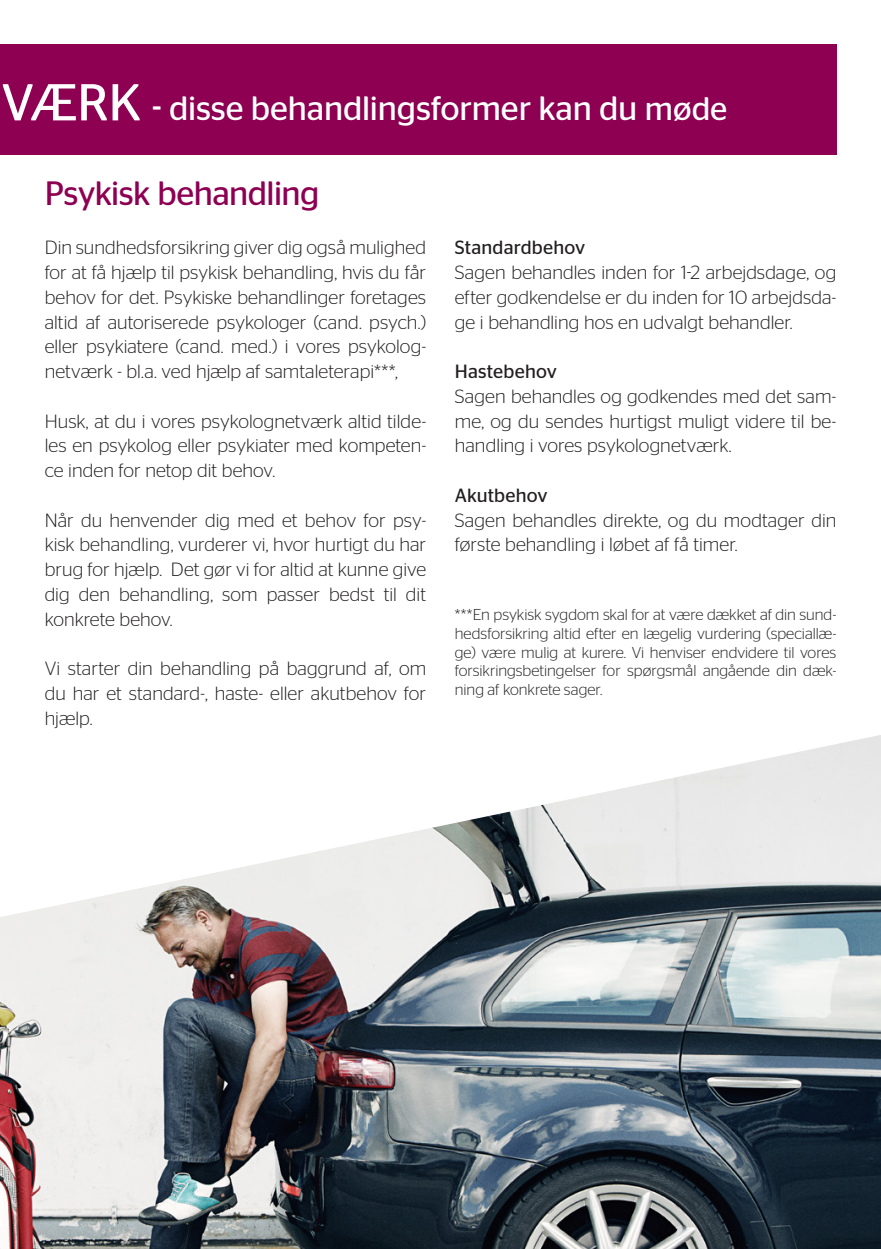
<style>
.page{position:relative;width:881px;height:1249px;background:#fff}
.page>*{position:absolute;margin:0;border:0;box-sizing:border-box;transform-origin:0 0}
.t1{font:33.75px "Stag Sans";letter-spacing:-.005em;color:#fff}
.t2{font:33.75px "Stag Sans";letter-spacing:-.015em;color:#8d0052}
.t3{font:300 19.12px/24.8px "Stag Sans";letter-spacing:.005em;color:#231f20;text-align:justify}
.t4{font:19.12px "Stag Sans";letter-spacing:.01em;color:#231f20}
.t5{font:300 15.75px/18.9px "Stag Sans";color:#231f20;text-align:justify}
.s1{font-size:51.75px}
.s2{font-size:36px}
.s3{font-size:32.62px}
</style>
<div class="page">
<img style="left:0;top:735px;width:880px;height:514px">
<div style="left:0;top:45px;width:836px;height:110px;background:#8d0052"></div>
<h1 class="t1" style="left:1px;top:90px;width:727px"><span class="s1">VÆRK</span> <span class="s2">-</span> disse behandlingsformer kan du <span class="s3">møde</span></h1>
<p class="t2" style="left:45px;top:174px;width:276px">Psykisk behandling</p>
<p class="t3" style="left:45px;top:235px;width:383px">Din sundhedsforsikring giver dig også mulighed for at få hjælp til psykisk behandling, hvis du får behov for det. Psykiske behandlinger foretages altid af autoriserede psykologer (cand. psych.) eller psykiatere (cand. med.) i vores psykolog&shy;netværk - bl.a. ved hjælp af samtaleterapi***,</p>
<p class="t3" style="left:45px;top:408px;width:383px">Husk, at du i vores psykolognetværk altid tilde&shy;les en psykolog eller psykiater med kompeten&shy;ce inden for netop dit behov.</p>
<p class="t3" style="left:45px;top:507px;width:383px">Når du henvender dig med et behov for psy&shy;kisk behandling, vurderer vi, hvor hurtigt du har brug for hjælp. Det gør vi for altid at kunne give dig den behandling, som passer bedst til dit konkrete behov.</p>
<p class="t3" style="left:45px;top:656px;width:383px">Vi starter din behandling på baggrund af, om du har et standard-, haste- eller akutbehov for hjælp.</p>
<p class="t4" style="left:454px;top:237px;width:132px">Standardbehov</p>
<p class="t3" style="left:454px;top:260px;width:383px">Sagen behandles inden for 1-2 arbejdsdage, og efter godkendelse er du inden for 10 arbejdsda&shy;ge i behandling hos en udvalgt behandler.</p>
<p class="t4" style="left:454px;top:361px;width:104px">Hastebehov</p>
<p class="t3" style="left:454px;top:383px;width:383px">Sagen behandles og godkendes med det sam&shy;me, og du sendes hurtigst muligt videre til be&shy;handling i vores psykolognetværk.</p>
<p class="t4" style="left:454px;top:484px;width:94px">Akutbehov</p>
<p class="t3" style="left:454px;top:507px;width:383px">Sagen behandles direkte, og du modtager din første behandling i løbet af få timer.</p>
<p class="t5" style="left:454px;top:604px;width:383px">***En psykisk sygdom skal for at være dækket af din sund&shy;hedsforsikring altid efter en lægelig vurdering (speciallæ&shy;ge) være mulig at kurere. Vi henviser endvidere til vores forsikringsbetingelser for spørgsmål angående din dæk&shy;ning af konkrete sager.</p>
</div>
